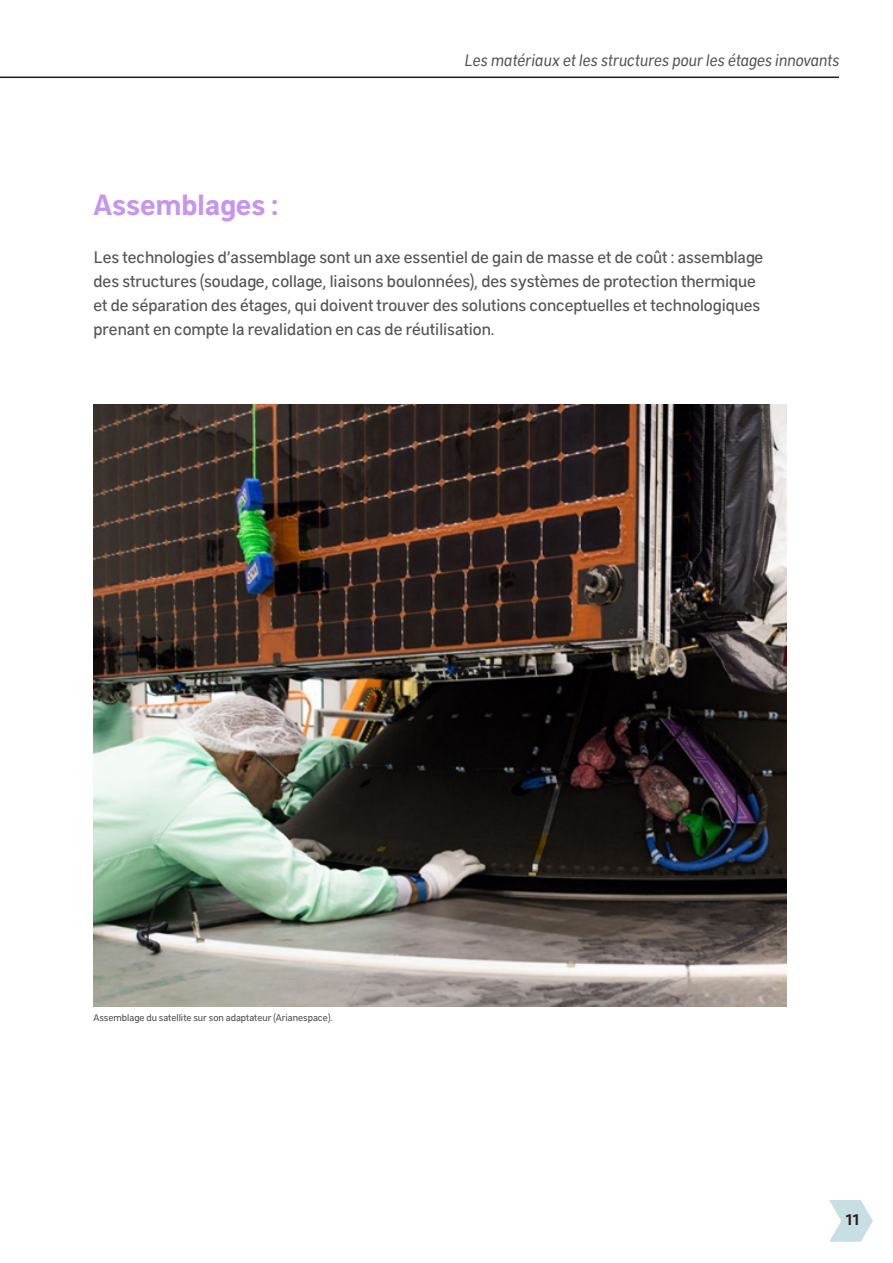
<style>
.page{position:relative;width:893px;height:1263px;background:#fff}
.page>*{position:absolute;margin:0;border:0;box-sizing:border-box;transform-origin:0 0}
.t1{font:700 31.5px "CNES Sans";color:#c796eb}
.t2{font:18px/24px "CNES Sans";color:#545557}
.t3{font:italic 18px "CNES Sans";color:#545557}
.t4{font:700 16.5px "CNES Sans";color:#231f20}
.t5{font:10.5px "CNES Sans";color:#545557}
</style>
<div class="page">
<img style="left:93px;top:404px;width:694px;height:603px">
<svg style="left:829px;top:1200px;width:44px;height:42px"></svg>
<hr style="left:0;top:77px;width:839px;height:1px;background:#231f20">
<p class="t3" style="left:464px;top:50px;width:377px">Les matériaux et les structures pour les étages innovants</p>
<p class="t1" style="left:94px;top:187px;width:186px">Assemblages :</p>
<p class="t2" style="left:94px;top:245px;width:671px">Les technologies d’assemblage sont un axe essentiel de gain de masse et de coût : assemblage des structures (soudage, collage, liaisons boulonnées), des systèmes de protection thermique et de séparation des étages, qui doivent trouver des solutions conceptuelles et technologiques prenant en compte la revalidation en cas de réutilisation.</p>
<p class="t5" style="left:94px;top:1012px;width:240px">Assemblage du satellite sur son adaptateur (Arianespace).</p>
<p class="t4" style="left:846px;top:1210px;width:15px">11</p>
</div>
